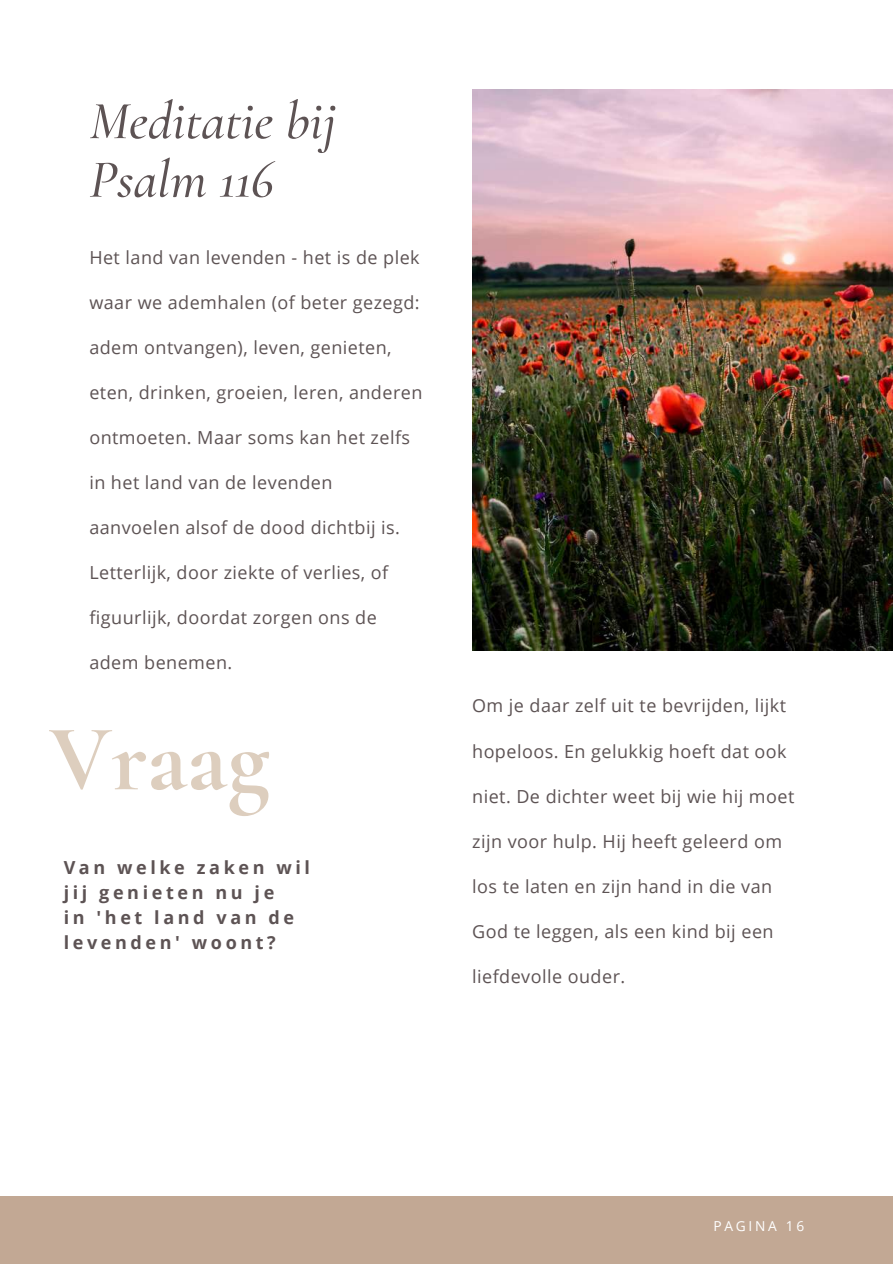
<style>
.page{position:relative;width:893px;height:1264px;background:#fff}
.page>*{position:absolute;margin:0;border:0;box-sizing:border-box;transform-origin:0 0}
.t1{font:700 94.8px "Cormorant Garamond";color:#ddcebe}
.t2{font:italic 500 54px/58.5px "Cormorant Garamond";color:#5d5354}
.t3{font:18px "Open Sans";letter-spacing:.025em;color:#5d5354}
.t4{font:700 18px/24.8px "Open Sans";letter-spacing:.2em;color:#5d5354}
.t5{font:13.65px "Open Sans";letter-spacing:.2em;color:#fff}
</style>
<div class="page">
<img style="left:472px;top:89px;width:420px;height:562px">
<div style="left:0;top:1196px;width:892px;height:67px;background:#c2a894"></div>
<h2 class="t2" style="left:89px;top:92px;width:252px">Meditatie bij<br>Psalm 116</h2>
<p class="t3" style="left:89px;top:245px;width:332px">Het land van levenden - het is de plek</p>
<p class="t3" style="left:89px;top:290px;width:332px">waar we ademhalen (of beter gezegd:</p>
<p class="t3" style="left:89px;top:335px;width:304px">adem ontvangen), leven, genieten,</p>
<p class="t3" style="left:89px;top:380px;width:334px">eten, drinken, groeien, leren, anderen</p>
<p class="t3" style="left:89px;top:425px;width:322px">ontmoeten. Maar soms kan het zelfs</p>
<p class="t3" style="left:89px;top:470px;width:245px">in het land van de levenden</p>
<p class="t3" style="left:89px;top:515px;width:312px">aanvoelen alsof de dood dichtbij is.</p>
<p class="t3" style="left:89px;top:560px;width:300px">Letterlijk, door ziekte of verlies, of</p>
<p class="t3" style="left:89px;top:605px;width:289px">figuurlijk, doordat zorgen ons de</p>
<p class="t3" style="left:89px;top:650px;width:144px">adem benemen.</p>
<h1 class="t1" style="left:49px;top:701px;width:222px">Vraag</h1>
<p class="t4" style="left:64px;top:855px;width:248px">Van welke zaken wil jij genieten nu je<br>in 'het land van de levenden' woont?</p>
<p class="t3" style="left:472px;top:693px;width:315px">Om je daar zelf uit te bevrijden, lijkt</p>
<p class="t3" style="left:472px;top:738px;width:316px">hopeloos. En gelukkig hoeft dat ook</p>
<p class="t3" style="left:472px;top:783px;width:324px">niet. De dichter weet bij wie hij moet</p>
<p class="t3" style="left:472px;top:828px;width:311px">zijn voor hulp. Hij heeft geleerd om</p>
<p class="t3" style="left:472px;top:873px;width:301px">los te laten en zijn hand in die van</p>
<p class="t3" style="left:472px;top:918px;width:303px">God te leggen, als een kind bij een</p>
<p class="t3" style="left:472px;top:963px;width:155px">liefdevolle ouder.</p>
<p class="t5" style="left:713px;top:1216px;width:92px">PAGINA 16</p>
</div>
